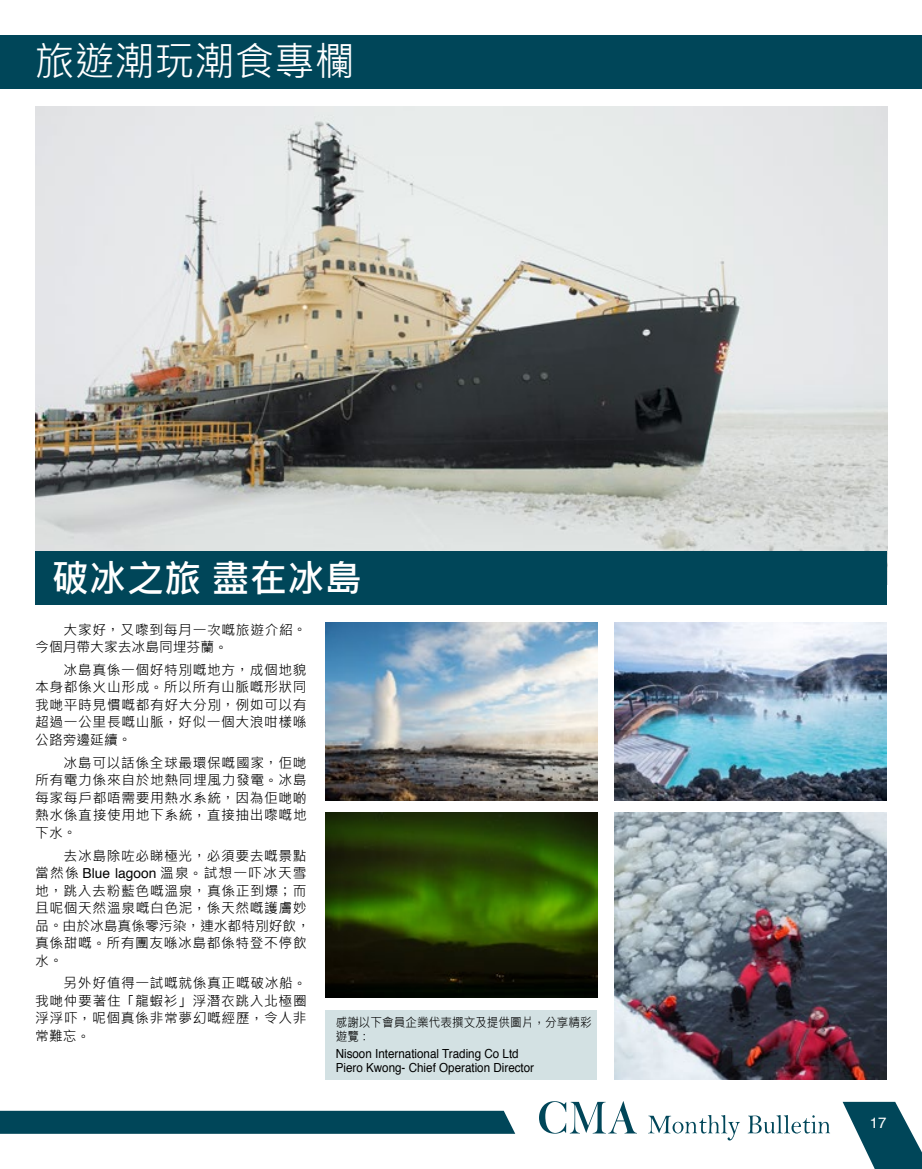
<style>
.page{position:relative;width:922px;height:1169px;background:#fff}
.page>*{position:absolute;margin:0;border:0;box-sizing:border-box;transform-origin:0 0}
.t1{font:40px "Microsoft Jheng Hei";color:#fff}
.t2{font:700 37.5px "Microsoft Jheng Hei";color:#fff}
.t3{font:15px "Helvetica";color:#fff}
.t4{font:13.75px/17.5px "Microsoft Jheng Hei";letter-spacing:.045em;color:#000;text-align:justify}
.t5{font:12.5px/13.5px "Helvetica";color:#000;scale:.93 1}
.t6{font:12.5px/13.8px "Microsoft Jheng Hei";color:#000;scale:.93 1}
.s1{font-family:"ST Heiti TC";font-weight:300}
.s2{font-family:"Helvetica"}
</style>
<div class="page">
<svg style="left:842px;top:1102px;width:79px;height:67px"></svg>
<div style="left:0;top:1111px;width:515px;height:23px;background:#004659"></div>
<svg style="left:539px;top:1101px;width:97px;height:32px"></svg>
<svg style="left:648px;top:1115px;width:91px;height:25px"></svg>
<svg style="left:748px;top:1115px;width:81px;height:18px"></svg>
<img style="left:35px;top:107px;width:852px;height:444px">
<div style="left:0;top:35px;width:921px;height:54px;background:#004659"></div>
<div style="left:35px;top:551px;width:852px;height:53px;background:#004659"></div>
<img style="left:325px;top:812px;width:272px;height:185px">
<img style="left:325px;top:622px;width:272px;height:179px">
<img style="left:614px;top:812px;width:272px;height:267px">
<img style="left:614px;top:622px;width:272px;height:179px">
<div style="left:325px;top:1010px;width:271px;height:69px;background:#d3e1e3"></div>
<h1 class="t1" style="left:34px;top:37px;width:321px">旅遊潮玩潮食專欄</h1>
<h2 class="t2" style="left:51px;top:555px;width:312px">破冰之旅盡在冰島</h2>
<p class="t4" style="left:35px;top:621px;width:273px;text-indent:28px">大家好<span class="s1">，</span>又嚟到每月一次嘅旅遊介紹<span class="s1">。</span>今個月帶大家去冰島同埋芬蘭<span class="s1">。</span></p>
<p class="t4" style="left:35px;top:661px;width:273px;text-indent:28px">冰島真係一個好特別嘅地方<span class="s1">，</span>成個地貌本身都係火山形成<span class="s1">。</span>所以所有山脈嘅形狀同我哋平時見慣嘅都有好大分別<span class="s1">，</span>例如可以有超過一公里長嘅山脈<span class="s1">，</span>好似一個大浪咁樣喺公路旁邊延續<span class="s1">。</span></p>
<p class="t4" style="left:35px;top:754px;width:273px;text-indent:28px">冰島可以話係全球最環保嘅國家<span class="s1">，</span>佢哋所有電力係來自於地熱同埋風力發電<span class="s1">。</span>冰島每家每戶都唔需要用熱水系統<span class="s1">，</span>因為佢哋啲熱水係直接使用地下系統<span class="s1">，</span>直接抽出嚟嘅地下水<span class="s1">。</span></p>
<p class="t4" style="left:35px;top:847px;width:276px;text-align:left;text-indent:28px">去冰島除咗必睇極光<span class="s1">，</span>必須要去嘅景點當然係 <span class="s2">Blue lagoon</span> 溫泉<span class="s1">。</span>試想一吓冰天雪地<span class="s1">，</span>跳入去粉藍色嘅溫泉<span class="s1">，</span>真係正到爆<span class="s1">；</span>而且呢個天然溫泉嘅白色泥<span class="s1">，</span>係天然嘅護膚妙品<span class="s1">。</span>由於冰島真係零污染<span class="s1">，</span>連水都特別好飲<span class="s1">，</span>真係甜嘅<span class="s1">。</span>所有團友喺冰島都係特登不停飲水<span class="s1">。</span></p>
<p class="t4" style="left:35px;top:974px;width:273px;text-indent:28px">另外好值得一試嘅就係真正嘅破冰船<span class="s1">。</span>我哋仲要著住<span class="s1">「</span>龍蝦衫<span class="s1">」</span>浮潛衣跳入北極圈浮浮吓<span class="s1">，</span>呢個真係非常夢幻嘅經歷<span class="s1">，</span>令人非常難忘<span class="s1">。</span></p>
<p class="t6" style="left:335px;top:1016px;width:277px">感謝以下會員企業代表撰文及提供圖片<span class="s1">，</span>分享精彩遊覽<span class="s1">：</span></p>
<p class="t5" style="left:335px;top:1047px;width:215px">Nisoon International Trading Co Ltd<br>Piero Kwong- Chief Operation Director</p>
<p class="t3" style="left:869px;top:1111px;width:18px">17</p>
</div>
